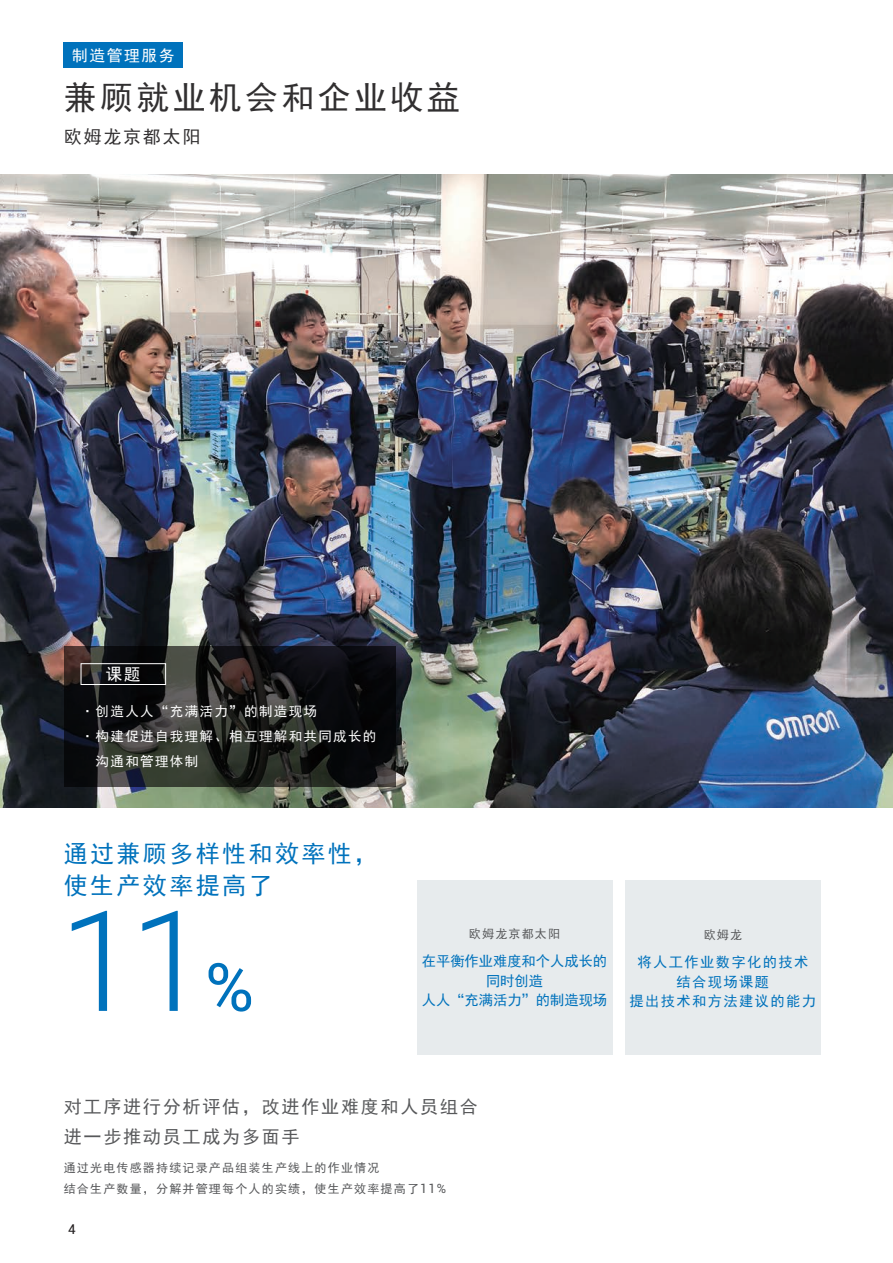
<style>
.page{position:relative;width:893px;height:1263px;background:#fff}
.page>*{position:absolute;margin:0;border:0;box-sizing:border-box;transform-origin:0 0}
.t1{font:300 140.25px "Roboto";color:#0072bc}
.t2{font:33px "Sim Hei";letter-spacing:.1em;color:#312f30}
.t3{font:24px/31.5px "Sim Hei";letter-spacing:.1em;color:#0072bc}
.t4{font:18px/30px "Sim Hei";letter-spacing:.1em;color:#57585a}
.t5{font:18px "Sim Hei";letter-spacing:.1em;color:#312f30}
.t6{font:16.5px "Sim Hei";color:#fff}
.t7{font:15.75px "Sim Hei";letter-spacing:.1em;color:#fff}
.t8{font:14.25px/19.5px "Sim Hei";color:#0072bc;text-align:center}
.t9{font:14.25px/19.5px "Sim Hei";letter-spacing:.1em;color:#0072bc;text-align:center}
.t10{font:13.5px "Sim Hei";letter-spacing:.1em;color:#fff}
.t11{font:13.5px "Roboto";color:#231f20}
.t12{font:12px/21px "Sim Hei";letter-spacing:.1em;color:#57585a}
.s1{font-weight:400;font-size:66.6px}
.s2{font-family:"Roboto";font-size:12.75px}
</style>
<div class="page">
<img style="left:0;top:174px;width:893px;height:634px">
<div style="left:625px;top:880px;width:196px;height:174px;background:#e7ebed"></div>
<div style="left:417px;top:880px;width:195px;height:174px;background:#e7ebed"></div>
<div style="left:64px;top:43px;width:119px;height:25px;background:#0072bc"></div>
<svg style="left:64px;top:646px;width:331px;height:141px;background:#1e1f1e"></svg>
<div style="left:81px;top:663px;width:85px;height:22px;border:1px solid #fff"></div>
<h3 class="t7" style="left:72px;top:47px;width:104px">制造管理服务</h3>
<h2 class="t2" style="left:64px;top:81px;width:398px">兼顾就业机会和企业收益</h2>
<h3 class="t5" style="left:64px;top:128px;width:138px">欧姆龙京都太阳</h3>
<h3 class="t6" style="left:106px;top:666px;width:36px">课题</h3>
<p class="t10" style="left:81px;top:704px;width:238px">·创造人人“充满活力”的制造现场</p>
<p class="t10" style="left:81px;top:729px;width:297px">·构建促进自我理解、相互理解和共同成长的</p>
<p class="t10" style="left:96px;top:754px;width:104px">沟通和管理体制</p>
<h3 class="t3" style="left:64px;top:838px;width:316px">通过兼顾多样性和效率性，使生产效率提高了</h3>
<h1 class="t1" style="left:60px;top:863px;width:196px">11<span class="s1">%</span></h1>
<p class="t12" style="left:469px;top:923px;width:93px">欧姆龙京都太阳</p>
<p class="t8" style="left:422px;top:951px;width:187px">在平衡作业难度和个人成长的同时创造<br>人人“充满活力”的制造现场</p>
<p class="t12" style="left:704px;top:924px;width:40px">欧姆龙</p>
<p class="t9" style="left:629px;top:952px;width:188px">将人工作业数字化的技术结合现场课题<br>提出技术和方法建议的能力</p>
<h3 class="t4" style="left:64px;top:1091px;width:416px">对工序进行分析评估，改进作业难度和人员组合进一步推动员工成为多面手</h3>
<p class="t12" style="left:64px;top:1157px;width:384px">通过光电传感器持续记录产品组装生产线上的作业情况<br>结合生产数量，分解并管理每个人的实绩，使生产效率提高了<span class="s2">11%</span></p>
<p class="t11" style="left:68px;top:1220px;width:9px">4</p>
</div>
